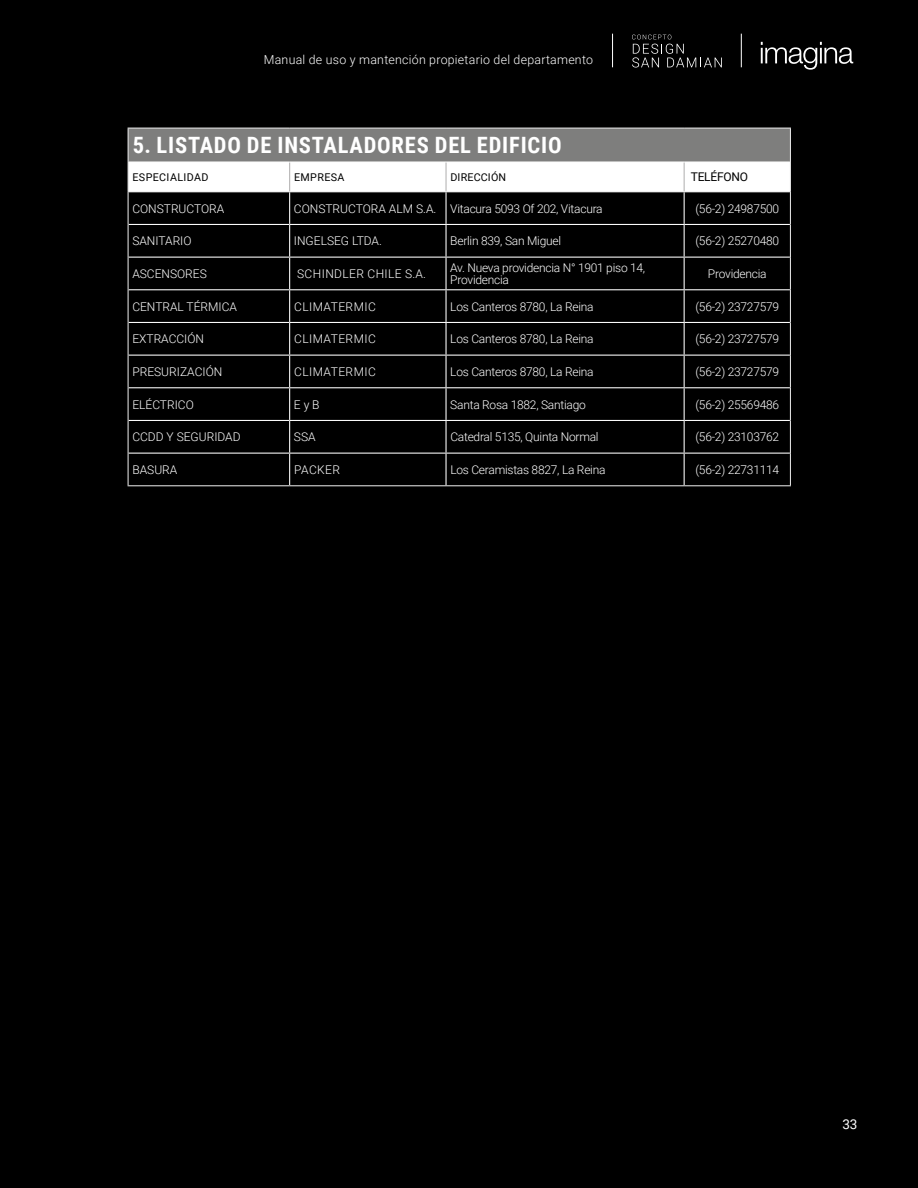
<style>
.page{position:relative;width:918px;height:1188px;background:#000}
.page>*{position:absolute;margin:0;border:0;box-sizing:border-box;transform-origin:0 0}
.t1{font:700 22.5px "Roboto Condensed";letter-spacing:.035em;color:#fff}
.t2{font:13.5px "Roboto";color:#fff}
.t3{font:300 12.3px "Roboto";letter-spacing:.02em;color:#fff}
.t4{font:300 12px/12px "Roboto";letter-spacing:-.02em;color:#fff}
.t5{font:300 12px "Roboto";color:#fff}
.t6{font:300 12px "Roboto";letter-spacing:.035em;color:#fff}
.t7{font:12px "Roboto";letter-spacing:-.02em;color:#000}
.t8{font:10.65px "Roboto";letter-spacing:.035em;color:#000}
.t9{font:10.65px "Roboto";letter-spacing:.015em;color:#000}
</style>
<div class="page">
<svg style="left:761px;top:42px;width:92px;height:28px"></svg>
<hr style="left:741px;top:34px;width:1px;height:33px;background:#fff">
<hr style="left:612px;top:34px;width:1px;height:33px;background:#fff">
<svg style="left:632px;top:35px;width:90px;height:33px"></svg>
<div style="left:128px;top:128px;width:662px;height:34px;background:#7e7e7d"></div>
<hr style="left:128px;top:128px;width:162px;height:1px;background:#e3e3e3">
<hr style="left:128px;top:129px;width:1px;height:33px;background:#e3e3e3">
<hr style="left:290px;top:128px;width:156px;height:1px;background:#e3e3e3">
<hr style="left:446px;top:128px;width:238px;height:1px;background:#e3e3e3">
<hr style="left:684px;top:128px;width:107px;height:1px;background:#e3e3e3">
<hr style="left:790px;top:129px;width:1px;height:33px;background:#e3e3e3">
<hr style="left:790px;top:162px;width:1px;height:30px;background:#e3e3e3">
<hr style="left:128px;top:192px;width:1px;height:32px;background:#e3e3e3">
<hr style="left:790px;top:192px;width:1px;height:32px;background:#e3e3e3">
<hr style="left:128px;top:224px;width:1px;height:33px;background:#e3e3e3">
<hr style="left:790px;top:224px;width:1px;height:33px;background:#e3e3e3">
<hr style="left:128px;top:257px;width:1px;height:33px;background:#e3e3e3">
<hr style="left:790px;top:257px;width:1px;height:33px;background:#e3e3e3">
<hr style="left:128px;top:290px;width:1px;height:32px;background:#e3e3e3">
<hr style="left:790px;top:290px;width:1px;height:32px;background:#e3e3e3">
<hr style="left:128px;top:322px;width:1px;height:33px;background:#e3e3e3">
<hr style="left:790px;top:322px;width:1px;height:33px;background:#e3e3e3">
<hr style="left:128px;top:355px;width:1px;height:33px;background:#e3e3e3">
<hr style="left:790px;top:355px;width:1px;height:33px;background:#e3e3e3">
<hr style="left:128px;top:388px;width:1px;height:32px;background:#e3e3e3">
<hr style="left:790px;top:388px;width:1px;height:32px;background:#e3e3e3">
<hr style="left:128px;top:420px;width:1px;height:33px;background:#e3e3e3">
<hr style="left:790px;top:420px;width:1px;height:33px;background:#e3e3e3">
<hr style="left:128px;top:453px;width:1px;height:32px;background:#e3e3e3">
<hr style="left:790px;top:453px;width:1px;height:32px;background:#e3e3e3">
<hr style="left:128px;top:485px;width:162px;height:1px;background:#e3e3e3">
<hr style="left:290px;top:485px;width:156px;height:1px;background:#e3e3e3">
<hr style="left:446px;top:485px;width:238px;height:1px;background:#e3e3e3">
<hr style="left:684px;top:485px;width:107px;height:1px;background:#e3e3e3">
<hr style="left:129px;top:161px;width:161px;height:2px;background:#fff">
<hr style="left:290px;top:161px;width:156px;height:2px;background:#fff">
<hr style="left:446px;top:161px;width:238px;height:2px;background:#fff">
<hr style="left:684px;top:161px;width:106px;height:2px;background:#fff">
<hr style="left:289px;top:192px;width:1px;height:32px;background:#fff">
<hr style="left:445px;top:192px;width:2px;height:32px;background:#fff">
<hr style="left:684px;top:192px;width:1px;height:32px;background:#fff">
<hr style="left:129px;top:224px;width:161px;height:1px;background:#fff">
<hr style="left:290px;top:224px;width:156px;height:1px;background:#fff">
<hr style="left:289px;top:225px;width:1px;height:32px;background:#fff">
<hr style="left:446px;top:224px;width:238px;height:1px;background:#fff">
<hr style="left:445px;top:225px;width:2px;height:32px;background:#fff">
<hr style="left:684px;top:224px;width:106px;height:1px;background:#fff">
<hr style="left:684px;top:225px;width:1px;height:32px;background:#fff">
<hr style="left:129px;top:257px;width:161px;height:1px;background:#fff">
<hr style="left:290px;top:257px;width:156px;height:1px;background:#fff">
<hr style="left:289px;top:258px;width:1px;height:31px;background:#fff">
<hr style="left:446px;top:257px;width:238px;height:1px;background:#fff">
<hr style="left:445px;top:258px;width:2px;height:31px;background:#fff">
<hr style="left:684px;top:257px;width:106px;height:1px;background:#fff">
<hr style="left:684px;top:258px;width:1px;height:31px;background:#fff">
<hr style="left:129px;top:289px;width:161px;height:1px;background:#fff">
<hr style="left:290px;top:289px;width:156px;height:1px;background:#fff">
<hr style="left:289px;top:290px;width:1px;height:32px;background:#fff">
<hr style="left:446px;top:289px;width:238px;height:1px;background:#fff">
<hr style="left:445px;top:290px;width:2px;height:32px;background:#fff">
<hr style="left:684px;top:289px;width:106px;height:1px;background:#fff">
<hr style="left:684px;top:290px;width:1px;height:32px;background:#fff">
<hr style="left:129px;top:322px;width:161px;height:1px;background:#fff">
<hr style="left:290px;top:322px;width:156px;height:1px;background:#fff">
<hr style="left:289px;top:323px;width:1px;height:32px;background:#fff">
<hr style="left:446px;top:322px;width:238px;height:1px;background:#fff">
<hr style="left:445px;top:323px;width:2px;height:32px;background:#fff">
<hr style="left:684px;top:322px;width:106px;height:1px;background:#fff">
<hr style="left:684px;top:323px;width:1px;height:32px;background:#fff">
<hr style="left:129px;top:355px;width:161px;height:1px;background:#fff">
<hr style="left:290px;top:355px;width:156px;height:1px;background:#fff">
<hr style="left:289px;top:356px;width:1px;height:31px;background:#fff">
<hr style="left:446px;top:355px;width:238px;height:1px;background:#fff">
<hr style="left:445px;top:356px;width:2px;height:31px;background:#fff">
<hr style="left:684px;top:355px;width:106px;height:1px;background:#fff">
<hr style="left:684px;top:356px;width:1px;height:31px;background:#fff">
<hr style="left:129px;top:387px;width:161px;height:1px;background:#fff">
<hr style="left:290px;top:387px;width:156px;height:1px;background:#fff">
<hr style="left:289px;top:388px;width:1px;height:32px;background:#fff">
<hr style="left:446px;top:387px;width:238px;height:1px;background:#fff">
<hr style="left:445px;top:388px;width:2px;height:32px;background:#fff">
<hr style="left:684px;top:387px;width:106px;height:1px;background:#fff">
<hr style="left:684px;top:388px;width:1px;height:32px;background:#fff">
<hr style="left:129px;top:420px;width:161px;height:1px;background:#fff">
<hr style="left:290px;top:420px;width:156px;height:1px;background:#fff">
<hr style="left:289px;top:421px;width:1px;height:32px;background:#fff">
<hr style="left:446px;top:420px;width:238px;height:1px;background:#fff">
<hr style="left:445px;top:421px;width:2px;height:32px;background:#fff">
<hr style="left:684px;top:420px;width:106px;height:1px;background:#fff">
<hr style="left:684px;top:421px;width:1px;height:32px;background:#fff">
<hr style="left:129px;top:453px;width:161px;height:1px;background:#fff">
<hr style="left:290px;top:453px;width:156px;height:1px;background:#fff">
<hr style="left:289px;top:454px;width:1px;height:31px;background:#fff">
<hr style="left:446px;top:453px;width:238px;height:1px;background:#fff">
<hr style="left:445px;top:454px;width:2px;height:31px;background:#fff">
<hr style="left:684px;top:453px;width:106px;height:1px;background:#fff">
<hr style="left:684px;top:454px;width:1px;height:31px;background:#fff">
<div style="left:128px;top:162px;width:662px;height:30px;background:#fff"></div>
<p class="t3" style="left:264px;top:51px;width:331px">Manual de uso y mantención propietario del departamento</p>
<h1 class="t1" style="left:133px;top:130px;width:430px">5. LISTADO DE INSTALADORES DEL EDIFICIO</h1>
<p class="t8" style="left:133px;top:170px;width:77px">ESPECIALIDAD</p>
<p class="t8" style="left:294px;top:170px;width:52px">EMPRESA</p>
<p class="t9" style="left:450px;top:170px;width:57px">DIRECCIÓN</p>
<p class="t7" style="left:691px;top:169px;width:59px">TELÉFONO</p>
<p class="t5" style="left:132px;top:200px;width:94px">CONSTRUCTORA</p>
<p class="t4" style="left:294px;top:202px;width:310px">CONSTRUCTORA ALM S.A. Vitacura 5093 Of 202, Vitacura</p>
<p class="t4" style="left:695px;top:202px;width:85px">(56-2) 24987500</p>
<p class="t5" style="left:132px;top:233px;width:61px">SANITARIO</p>
<p class="t5" style="left:294px;top:233px;width:90px">INGELSEG LTDA.</p>
<p class="t4" style="left:450px;top:235px;width:112px">Berlin 839, San Miguel</p>
<p class="t4" style="left:695px;top:235px;width:85px">(56-2) 25270480</p>
<p class="t5" style="left:132px;top:265px;width:76px">ASCENSORES</p>
<p class="t6" style="left:297px;top:265px;width:131px">SCHINDLER CHILE S.A.</p>
<p class="t4" style="left:450px;top:261px;width:196px">Av. Nueva providencia N° 1901 piso 14,<br>Providencia</p>
<p class="t4" style="left:708px;top:267px;width:60px">Providencia</p>
<p class="t5" style="left:132px;top:298px;width:106px">CENTRAL TÉRMICA</p>
<p class="t6" style="left:294px;top:298px;width:83px">CLIMATERMIC</p>
<p class="t4" style="left:450px;top:300px;width:145px">Los Canteros 8780, La Reina</p>
<p class="t4" style="left:695px;top:300px;width:85px">(56-2) 23727579</p>
<p class="t5" style="left:132px;top:331px;width:73px">EXTRACCIÓN</p>
<p class="t6" style="left:294px;top:331px;width:83px">CLIMATERMIC</p>
<p class="t4" style="left:450px;top:333px;width:145px">Los Canteros 8780, La Reina</p>
<p class="t4" style="left:695px;top:333px;width:85px">(56-2) 23727579</p>
<p class="t5" style="left:132px;top:363px;width:91px">PRESURIZACIÓN</p>
<p class="t6" style="left:294px;top:363px;width:83px">CLIMATERMIC</p>
<p class="t4" style="left:450px;top:365px;width:145px">Los Canteros 8780, La Reina</p>
<p class="t4" style="left:695px;top:365px;width:85px">(56-2) 23727579</p>
<p class="t5" style="left:132px;top:396px;width:63px">ELÉCTRICO</p>
<p class="t4" style="left:294px;top:398px;width:27px">E y B</p>
<p class="t4" style="left:450px;top:398px;width:137px">Santa Rosa 1882, Santiago</p>
<p class="t4" style="left:695px;top:398px;width:85px">(56-2) 25569486</p>
<p class="t5" style="left:132px;top:429px;width:110px">CCDD Y SEGURIDAD</p>
<p class="t4" style="left:294px;top:431px;width:23px">SSA</p>
<p class="t4" style="left:450px;top:431px;width:150px">Catedral 5135, Quinta Normal</p>
<p class="t4" style="left:695px;top:431px;width:85px">(56-2) 23103762</p>
<p class="t4" style="left:132px;top:463px;width:46px">BASURA</p>
<p class="t4" style="left:294px;top:463px;width:47px">PACKER</p>
<p class="t4" style="left:450px;top:463px;width:157px">Los Ceramistas 8827, La Reina</p>
<p class="t4" style="left:695px;top:463px;width:85px">(56-2) 22731114</p>
<p class="t2" style="left:842px;top:1114px;width:17px">33</p>
</div>
